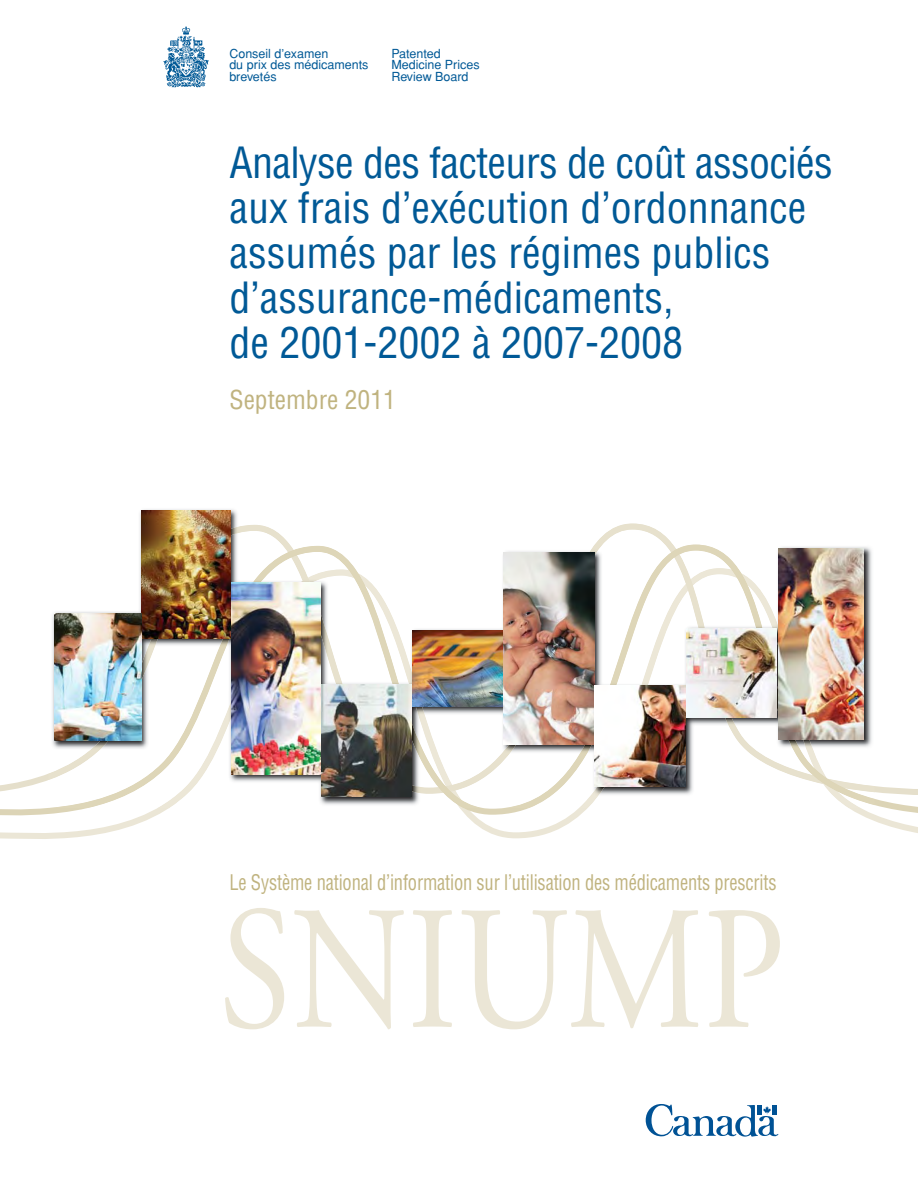
<style>
.page{position:relative;width:918px;height:1188px;background:#fff}
.page>*{position:absolute;margin:0;border:0;box-sizing:border-box;transform-origin:0 0}
.t1{font:175.5px "Adobe Garamond Pro";letter-spacing:-.005em;color:#ebe6d6;scale:.85 1}
.t2{font:condensed 42px/45px "Helvetica";color:#005996}
.t3{font:condensed 25.5px "Helvetica";color:#c0b37f}
.t4{font:condensed 21px "Helvetica";letter-spacing:-.01em;color:#c0b37f;scale:.88 1}
.t5{font:12.45px "Helvetica";color:#005996}
</style>
<div class="page">
<svg style="left:0;top:822px;width:918px;height:17px"></svg>
<svg style="left:0;top:774px;width:918px;height:48px"></svg>
<img style="left:163px;top:26px;width:45px;height:62px">
<svg style="left:646px;top:1104px;width:132px;height:33px"></svg>
<div style="left:757px;top:1105px;width:5px;height:10px;background:#005295"></div>
<div style="left:772px;top:1105px;width:5px;height:10px;background:#005295"></div>
<img style="left:140px;top:524px;width:561px;height:270px">
<img style="left:504px;top:545px;width:371px;height:263px">
<img style="left:48px;top:545px;width:435px;height:263px">
<img style="left:141px;top:511px;width:90px;height:127px">
<img style="left:54px;top:613px;width:87px;height:128px">
<img style="left:231px;top:583px;width:90px;height:191px">
<img style="left:778px;top:548px;width:86px;height:192px">
<img style="left:412px;top:630px;width:91px;height:77px">
<img style="left:686px;top:628px;width:91px;height:89px">
<img style="left:504px;top:553px;width:90px;height:192px">
<img style="left:321px;top:684px;width:91px;height:113px">
<img style="left:595px;top:686px;width:90px;height:101px">
<p class="t5" style="left:229px;top:49px;width:100px">Conseil d’examen</p>
<p class="t5" style="left:391px;top:49px;width:51px">Patented</p>
<p class="t5" style="left:229px;top:60px;width:141px">du prix des médicaments</p>
<p class="t5" style="left:391px;top:60px;width:90px">Medicine Prices</p>
<p class="t5" style="left:229px;top:72px;width:49px">brevetés</p>
<p class="t5" style="left:391px;top:72px;width:79px">Review Board</p>
<p class="t2" style="left:230px;top:143px;width:605px">Analyse des facteurs de coût associés aux frais d’exécution d’ordonnance assumés par les régimes publics d’assurance-médicaments,<br>de 2001-2002 à 2007-2008</p>
<p class="t3" style="left:230px;top:390px;width:168px">Septembre 2011</p>
<p class="t4" style="left:229px;top:874px;width:623px">Le Système national d’information sur l’utilisation des médicaments prescrits</p>
<h1 class="t1" style="left:219px;top:901px;width:667px">SNIUMP</h1>
</div>
